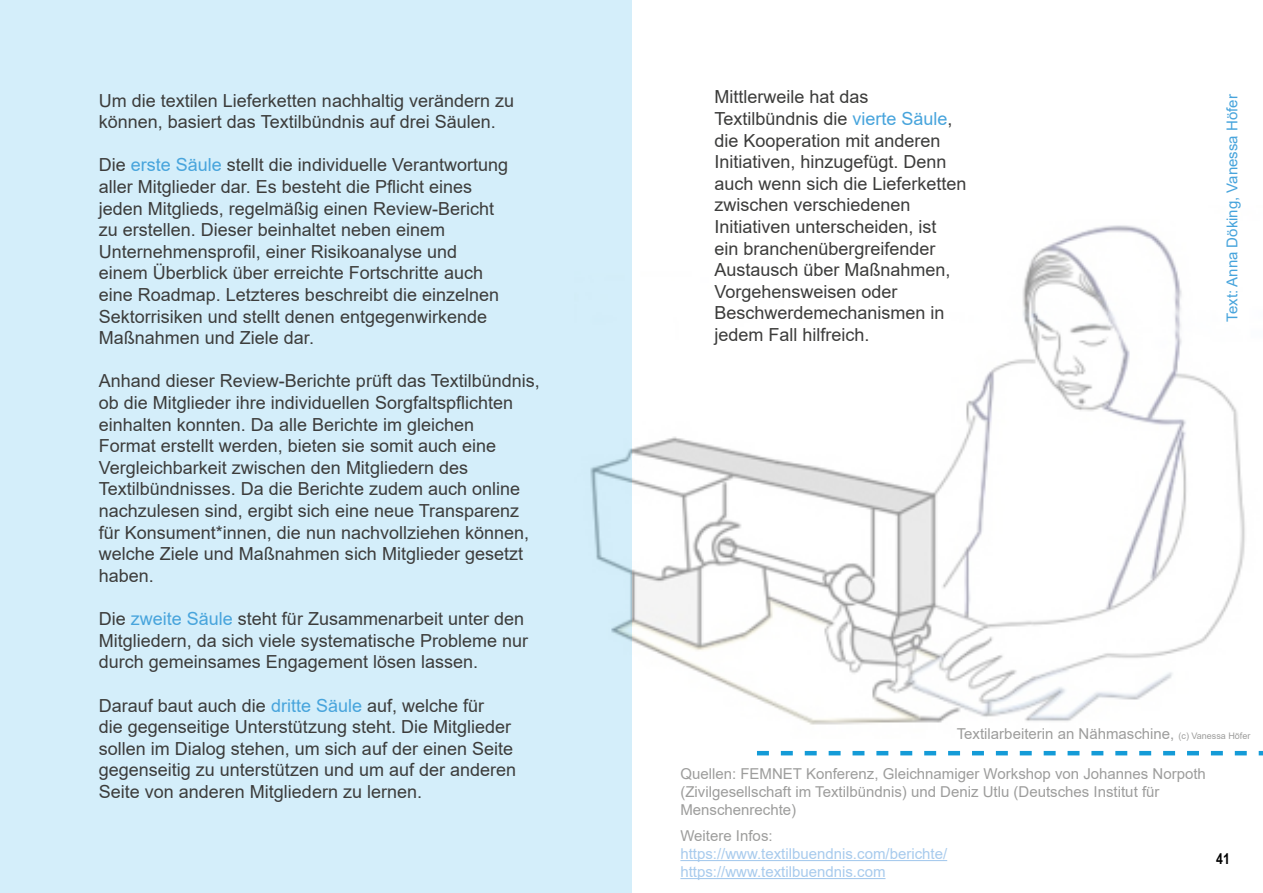
<style>
.page{position:relative;width:1263px;height:893px;background:#fff}
.page>*{position:absolute;margin:0;border:0;box-sizing:border-box;transform-origin:0 0}
.t1{font:18px/21.6px "Arial";color:#3c3c3b}
.t2{font:15px/18px "Arial";color:#9d9d9c}
.t3{font:15px/18px "Arial";color:#a8cbed}
.t4{font:15px "Arial";color:#47a4dc}
.t5{font:700 15px "Arial Narrow";color:#000}
.s1{color:#47a4dc}
.s2{font-size:9px}
</style>
<div class="page">
<svg style="left:757px;top:751px;width:506px;height:4px"></svg>
<img style="left:631px;top:205px;width:614px;height:534px">
<div style="left:0;top:0;width:631px;height:893px;background:#d4eefa"></div>
<hr style="left:680px;top:860px;width:267px;height:1px;background:#a8cbed">
<hr style="left:680px;top:878px;width:205px;height:1px;background:#a8cbed">
<p class="t1" style="left:99px;top:89px;width:417px">Um die textilen Lieferketten nachhaltig verändern zu können, basiert das Textilbündnis auf drei Säulen.</p>
<p class="t1" style="left:99px;top:154px;width:411px">Die <span class="s1">erste Säule</span> stellt die individuelle Verantwortung aller Mitglieder dar. Es besteht die Pflicht eines jeden Mitglieds, regelmäßig einen Review-Bericht zu erstellen. Dieser beinhaltet neben einem Unternehmensprofil, einer Risikoanalyse und einem Überblick über erreichte Fortschritte auch eine Roadmap. Letzteres beschreibt die einzelnen Sektorrisiken und stellt denen entgegenwirkende Maßnahmen und Ziele dar.</p>
<p class="t1" style="left:99px;top:370px;width:442px">Anhand dieser Review-Berichte prüft das Textilbündnis, ob die Mitglieder ihre individuellen Sorgfaltspflichten einhalten konnten. Da alle Berichte im gleichen<br>Format erstellt werden, bieten sie somit auch eine Vergleichbarkeit zwischen den Mitgliedern des Textilbündnisses. Da die Berichte zudem auch online nachzulesen sind, ergibt sich eine neue Transparenz für Konsument*innen, die nun nachvollziehen können, welche Ziele und Maßnahmen sich Mitglieder gesetzt haben.</p>
<p class="t1" style="left:99px;top:608px;width:431px">Die <span class="s1">zweite Säule</span> steht für Zusammenarbeit unter den<br>Mitgliedern, da sich viele systematische Probleme nur durch gemeinsames Engagement lösen lassen.</p>
<p class="t1" style="left:99px;top:694px;width:419px">Darauf baut auch die <span class="s1">dritte Säule</span> auf, welche für<br>die gegenseitige Unterstützung steht. Die Mitglieder sollen im Dialog stehen, um sich auf der einen Seite gegenseitig zu unterstützen und um auf der anderen Seite von anderen Mitgliedern zu lernen.</p>
<p class="t1" style="left:714px;top:86px;width:254px">Mittlerweile hat das<br>Textilbündnis die <span class="s1">vierte Säule</span>, die Kooperation mit anderen<br>Initiativen, hinzugefügt. Denn auch wenn sich die Lieferketten zwischen verschiedenen<br>Initiativen unterscheiden, ist<br>ein branchenübergreifender<br>Austausch über Maßnahmen,<br>Vorgehensweisen oder<br>Beschwerdemechanismen in jedem Fall hilfreich.</p>
<p class="t4" style="left:1222px;top:322px;width:229px;rotate:-90deg">Text: Anna Döking, Vanessa Höfer</p>
<p class="t2" style="left:957px;top:724px;width:295px">Textilarbeiterin an Nähmaschine, <span class="s2">(c) Vanessa Höfer</span></p>
<p class="t2" style="left:680px;top:764px;width:527px">Quellen: FEMNET Konferenz, Gleichnamiger Workshop von Johannes Norpoth (Zivilgesellschaft im Textilbündnis) und Deniz Utlu (Deutsches Institut für<br>Menschenrechte)</p>
<p class="t2" style="left:680px;top:827px;width:94px">Weitere Infos:</p>
<p class="t3" style="left:680px;top:845px;width:268px">https://www.textilbuendnis.com/berichte/ https://www.textilbuendnis.com</p>
<p class="t5" style="left:1216px;top:847px;width:15px">41</p>
</div>
